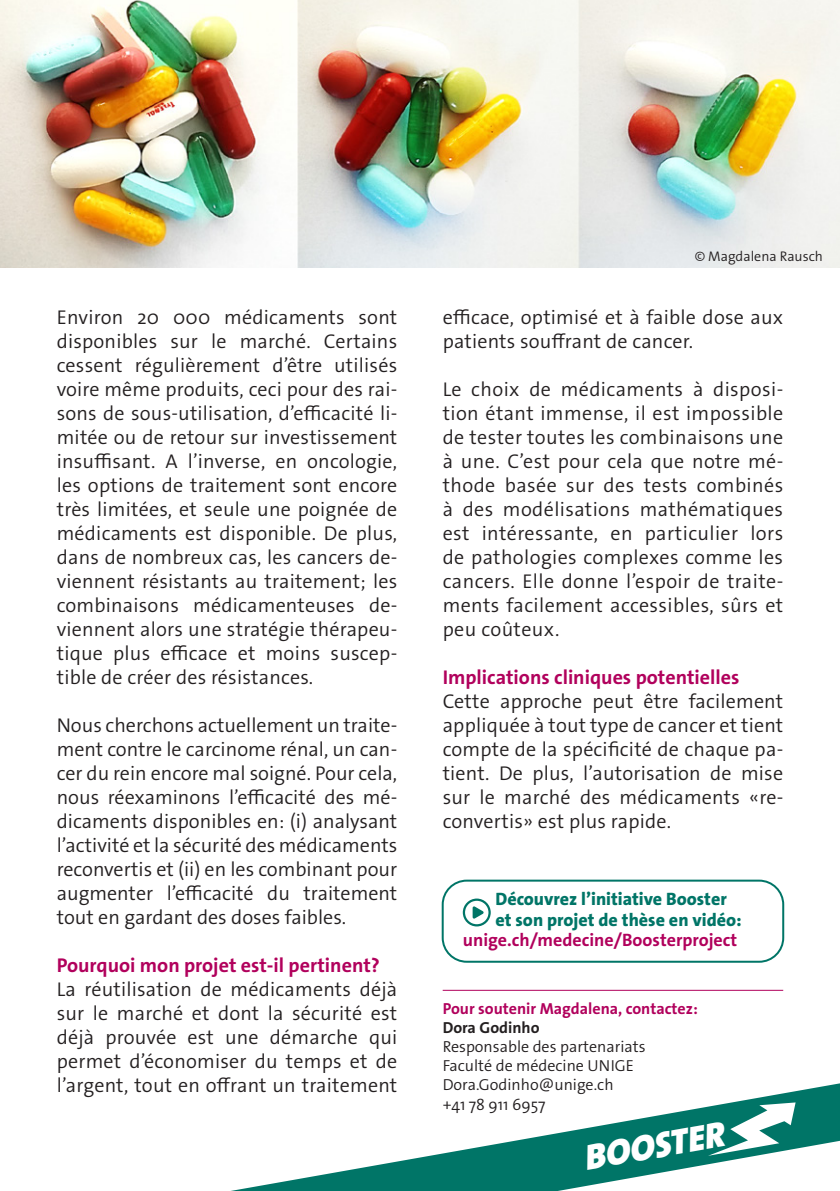
<style>
.page{position:relative;width:840px;height:1191px;background:#fff}
.page>*{position:absolute;margin:0;border:0;box-sizing:border-box;transform-origin:0 0}
.t1{font:italic 900 36px "The Sans Os F";color:#fff}
.t2{font:300 20px/24px "The Sans Os F";letter-spacing:.01em;color:#231f20;text-align:justify}
.t3{font:700 20px "The Sans Os F";color:#b1015c}
.t4{font:800 18px/21.6px "The Sans Os F";color:#007567}
.t5{font:700 18px "The Sans Os F";color:#b1015c}
.t6{font:300 16px "The Sans Os F";color:#231f20}
.t7{font:700 16px "The Sans Os F";color:#b1015c}
.t8{font:700 16px "The Sans Os F";color:#231f20}
.t9{font:300 14px "The Sans Os F";color:#231f20}
</style>
<div class="page">
<img style="left:0;top:0;width:839px;height:267px">
<hr style="left:442px;top:989px;width:340px;height:1px;background:#b1015c">
<div style="left:441px;top:879px;width:342px;height:83px;border:2px solid #007567;border-radius:24px"></div>
<svg style="left:462px;top:898px;width:28px;height:28px"></svg>
<svg style="left:231px;top:1083px;width:608px;height:108px"></svg>
<svg style="left:707px;top:1102px;width:88px;height:53px"></svg>
<p class="t2" style="left:57px;top:305px;width:342px">Environ 20 000 médicaments sont disponibles sur le marché. Certains cessent régulièrement d’être utilisés voire même produits, ceci pour des rai&shy;sons de sous-utilisation, d’efficacité li&shy;mitée ou de retour sur investissement insuffisant. A l’inverse, en oncologie, les options de traitement sont encore très limitées, et seule une poignée de médicaments est disponible. De plus, dans de nombreux cas, les cancers de&shy;viennent résistants au traitement; les combinaisons médicamenteuses de&shy;viennent alors une stratégie thérapeu&shy;tique plus efficace et moins suscep&shy;tible de créer des résistances.</p>
<p class="t2" style="left:57px;top:713px;width:342px">Nous cherchons actuellement un traite&shy;ment contre le carcinome rénal, un can&shy;cer du rein encore mal soigné. Pour cela, nous réexaminons l’efficacité des mé&shy;dicaments disponibles en: (i) analysant l’activité et la sécurité des médicaments reconvertis et (ii) en les combinant pour augmenter l’efficacité du traitement tout en gardant des doses faibles.</p>
<p class="t3" style="left:57px;top:952px;width:324px">Pourquoi mon projet est-il pertinent?</p>
<p class="t2" style="left:57px;top:977px;width:342px">La réutilisation de médicaments déjà sur le marché et dont la sécurité est déjà prouvée est une démarche qui permet d’économiser du temps et de l’argent, tout en offrant un traitement</p>
<p class="t9" style="left:694px;top:247px;width:130px">© Magdalena Rausch</p>
<p class="t2" style="left:442px;top:305px;width:342px">efficace, optimisé et à faible dose aux patients souffrant de cancer.</p>
<p class="t2" style="left:442px;top:377px;width:342px">Le choix de médicaments à disposi&shy;tion étant immense, il est impossible de tester toutes les combinaisons une à une. C’est pour cela que notre mé&shy;thode basée sur des tests combinés à des modélisations mathématiques est intéressante, en particulier lors de pathologies complexes comme les cancers. Elle donne l’espoir de traite&shy;ments facilement accessibles, sûrs et peu coûteux.</p>
<p class="t3" style="left:442px;top:664px;width:298px">Implications cliniques potentielles</p>
<p class="t2" style="left:442px;top:689px;width:342px">Cette approche peut être facilement appliquée à tout type de cancer et tient compte de la spécificité de chaque pa&shy;tient. De plus, l’autorisation de mise sur le marché des médicaments «re&shy;convertis» est plus rapide.</p>
<p class="t4" style="left:495px;top:888px;width:247px">Découvrez l’initiative Booster et son projet de thèse en vidéo:</p>
<p class="t5" style="left:462px;top:928px;width:276px">unige.ch/medecine/Boosterproject</p>
<p class="t7" style="left:442px;top:997px;width:256px">Pour soutenir Magdalena, contactez:</p>
<p class="t8" style="left:442px;top:1017px;width:98px">Dora Godinho</p>
<p class="t6" style="left:442px;top:1036px;width:204px">Responsable des partenariats</p>
<p class="t6" style="left:442px;top:1055px;width:192px">Faculté de médecine UNIGE</p>
<p class="t6" style="left:442px;top:1074px;width:172px">Dora.Godinho@unige.ch</p>
<p class="t6" style="left:442px;top:1093px;width:104px">+41 78 911 6957</p>
<p class="t1" style="left:580px;top:1134px;width:143px;rotate:-10deg">BOOSTER</p>
</div>
